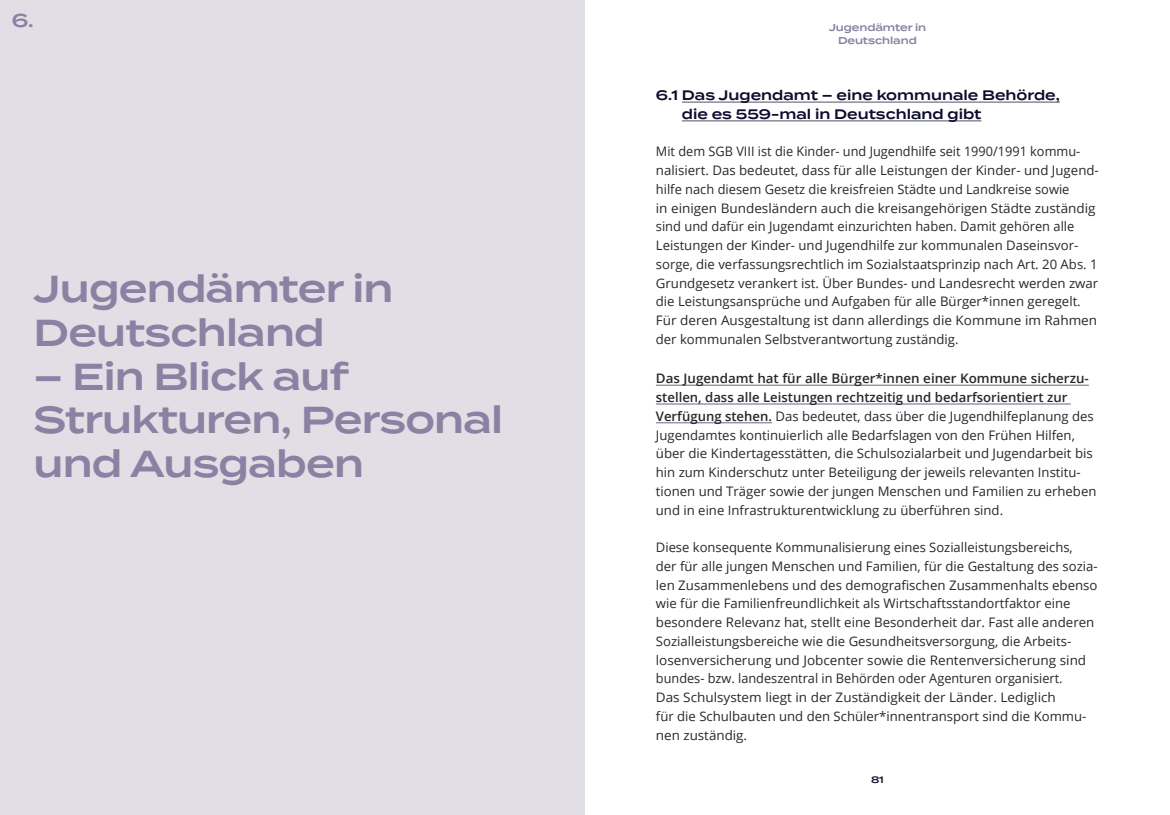
<style>
.page{position:relative;width:1170px;height:815px;background:#fff}
.page>*{position:absolute;margin:0;border:0;box-sizing:border-box;transform-origin:0 0}
.t1{font:600 37.5px/43.8px "Termina";letter-spacing:-.02em;color:#8c81a2}
.t2{font:600 18.62px "Termina";color:#8c81a2}
.t3{font:600 13.75px/18.8px "Termina";color:#0c0c2c}
.t4{font:13.12px/18.8px "Open Sans";color:#292829}
.t5{font:600 10px/13.8px "Termina";letter-spacing:-.01em;color:#8c81a2;text-align:center}
.t6{font:600 9.38px "Termina";color:#1a152c}
.s1{font-weight:600}
</style>
<div class="page">
<div style="left:0;top:0;width:585px;height:815px;background:#e1dee6"></div>
<hr style="left:682px;top:101px;width:377px;height:2px;background:#757281">
<hr style="left:682px;top:120px;width:299px;height:1px;background:#757281">
<hr style="left:656px;top:385px;width:432px;height:1px;background:#8c81a2">
<hr style="left:656px;top:403px;width:414px;height:2px;background:#8c81a2">
<hr style="left:656px;top:422px;width:116px;height:1px;background:#8c81a2">
<h2 class="t2" style="left:12px;top:7px;width:23px">6.</h2>
<h1 class="t1" style="left:34px;top:267px;width:361px">Jugendämter in<br>Deutschland</h1>
<h1 class="t1" style="left:34px;top:354px;width:471px">– Ein Blick auf<br>Strukturen, Personal und Ausgaben</h1>
<p class="t5" style="left:828px;top:20px;width:99px">Jugendämter in<br>Deutschland</p>
<p class="t3" style="left:682px;top:86px;width:379px;text-indent:-26px">6.1 Das Jugendamt – eine kommunale Behörde, die es 559-mal in Deutschland gibt</p>
<p class="t4" style="left:656px;top:142px;width:444px">Mit dem SGB VIII ist die Kinder- und Jugendhilfe seit 1990/1991 kommu&shy;nalisiert. Das bedeutet, dass für alle Leistungen der Kinder- und Jugend&shy;hilfe nach diesem Gesetz die kreisfreien Städte und Landkreise sowie<br>in einigen Bundesländern auch die kreisangehörigen Städte zuständig sind und dafür ein Jugendamt einzurichten haben. Damit gehören alle Leistungen der Kinder- und Jugendhilfe zur kommunalen Daseinsvor&shy;sorge, die verfassungsrechtlich im Sozialstaatsprinzip nach Art. 20 Abs. 1<br>Grundgesetz verankert ist. Über Bundes- und Landesrecht werden zwar die Leistungsansprüche und Aufgaben für alle Bürger*innen geregelt.<br>Für deren Ausgestaltung ist dann allerdings die Kommune im Rahmen der kommunalen Selbstverantwortung zuständig.</p>
<p class="t4" style="left:656px;top:369px;width:442px"><span class="s1">Das Jugendamt hat für alle Bürger*innen einer Kommune sicherzu&shy;stellen, dass alle Leistungen rechtzeitig und bedarfsorientiert zur Verfügung stehen.</span> Das bedeutet, dass über die Jugendhilfeplanung des Jugendamtes kontinuierlich alle Bedarfslagen von den Frühen Hilfen, über die Kindertagesstätten, die Schulsozialarbeit und Jugendarbeit bis hin zum Kinderschutz unter Beteiligung der jeweils relevanten Institu&shy;tionen und Träger sowie der jungen Menschen und Familien zu erheben und in eine Infrastrukturentwicklung zu überführen sind.</p>
<p class="t4" style="left:656px;top:538px;width:443px">Diese konsequente Kommunalisierung eines Sozialleistungsbereichs,<br>der für alle jungen Menschen und Familien, für die Gestaltung des sozia&shy;len Zusammenlebens und des demografischen Zusammenhalts ebenso wie für die Familienfreundlichkeit als Wirtschaftsstandortfaktor eine besondere Relevanz hat, stellt eine Besonderheit dar. Fast alle anderen Sozialleistungsbereiche wie die Gesundheitsversorgung, die Arbeits&shy;losenversicherung und Jobcenter sowie die Rentenversicherung sind bundes- bzw. landeszentral in Behörden oder Agenturen organisiert.<br>Das Schulsystem liegt in der Zuständigkeit der Länder. Lediglich<br>für die Schulbauten und den Schüler*innentransport sind die Kommu&shy;nen zuständig.</p>
<p class="t6" style="left:871px;top:773px;width:14px">81</p>
</div>
